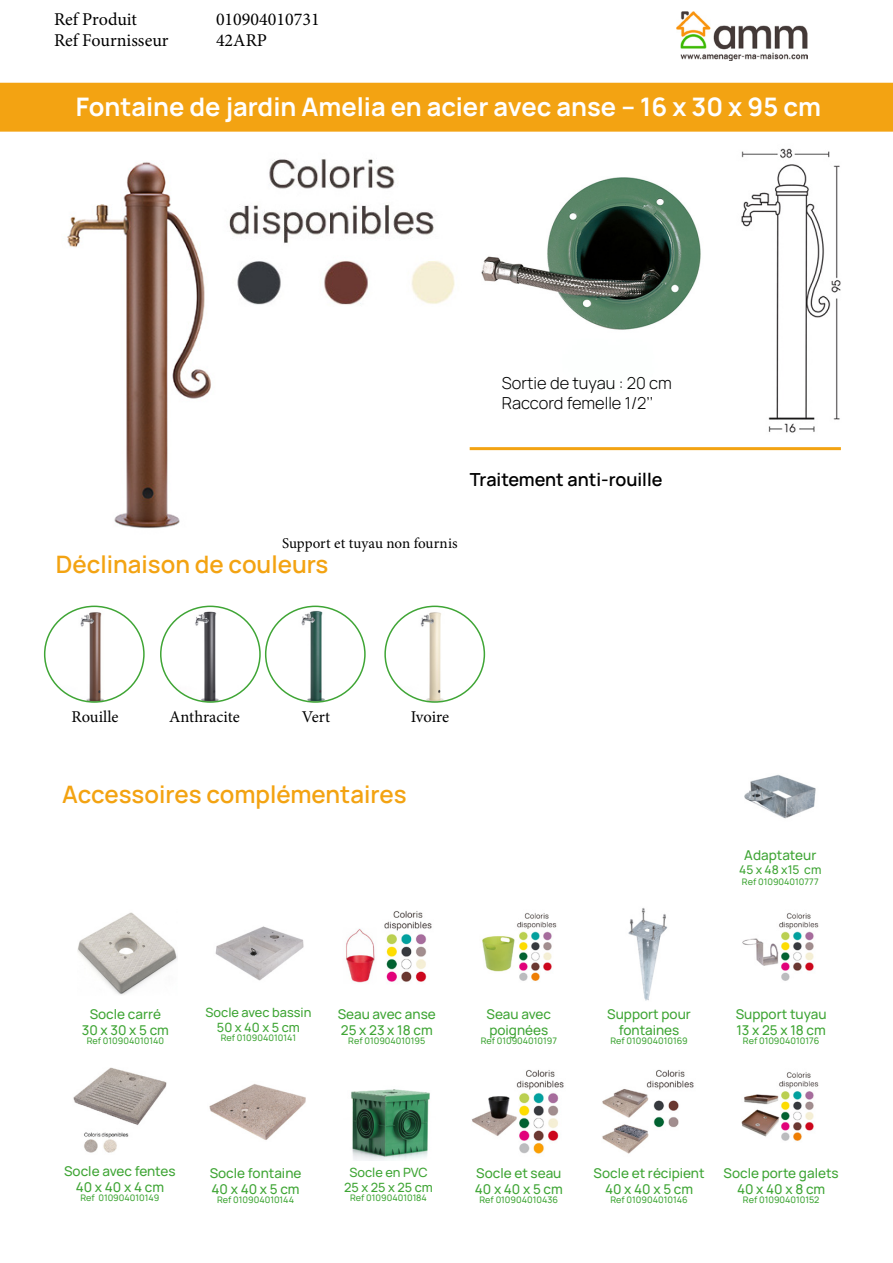
<style>
.page{position:relative;width:893px;height:1263px;background:#fff}
.page>*{position:absolute;margin:0;border:0;box-sizing:border-box;transform-origin:0 0}
.t1{font:700 25.5px "Manrope";color:#fff}
.t2{font:600 24px "Manrope";color:#f3a312}
.t3{font:18px "Minion Pro";color:#000}
.t4{font:600 18px "Manrope";color:#000}
.t5{font:300 16.5px/19.8px "Manrope";color:#000}
.t6{font:16.5px "Minion Pro";color:#000}
.t7{font:15px "Minion Pro";color:#000}
.t8{font:500 13.5px/16.2px "Manrope";color:#3fa535;text-align:center}
.t9{font:500 12.75px/15.3px "Manrope";color:#3fa535;text-align:center}
.t10{font:500 12px "Manrope";color:#3fa535}
.t11{font:500 9px "Manrope";color:#3fa535}
</style>
<div class="page">
<img style="left:67px;top:159px;width:388px;height:369px">
<img style="left:481px;top:177px;width:220px;height:207px">
<img style="left:172px;top:606px;width:76px;height:96px">
<div style="left:160px;top:606px;width:101px;height:97px;border:2px solid #3fa535;border-radius:50%"></div>
<img style="left:397px;top:606px;width:75px;height:96px">
<div style="left:384px;top:606px;width:101px;height:97px;border:2px solid #3fa535;border-radius:50%"></div>
<img style="left:57px;top:606px;width:75px;height:96px">
<div style="left:44px;top:606px;width:101px;height:97px;border:2px solid #3fa535;border-radius:50%"></div>
<img style="left:277px;top:606px;width:76px;height:96px">
<div style="left:265px;top:606px;width:101px;height:97px;border:2px solid #3fa535;border-radius:50%"></div>
<img style="left:676px;top:12px;width:132px;height:49px">
<hr style="left:470px;top:447px;width:371px;height:3px;background:#f3a312">
<div style="left:0;top:83px;width:893px;height:49px;background:#f3a312"></div>
<img style="left:741px;top:148px;width:100px;height:285px">
<img style="left:77px;top:912px;width:101px;height:83px">
<img style="left:215px;top:926px;width:89px;height:55px">
<img style="left:345px;top:911px;width:87px;height:72px">
<img style="left:482px;top:913px;width:75px;height:68px">
<img style="left:628px;top:907px;width:40px;height:94px">
<img style="left:742px;top:913px;width:77px;height:68px">
<img style="left:73px;top:1067px;width:94px;height:86px">
<img style="left:209px;top:1084px;width:97px;height:56px">
<img style="left:351px;top:1089px;width:79px;height:71px">
<img style="left:472px;top:1069px;width:92px;height:85px">
<img style="left:602px;top:1069px;width:92px;height:85px">
<img style="left:742px;top:1072px;width:77px;height:69px">
<img style="left:744px;top:774px;width:72px;height:45px">
<h3 class="t3" style="left:54px;top:7px;width:84px">Ref Produit</h3>
<h3 class="t3" style="left:216px;top:7px;width:105px">010904010731</h3>
<h3 class="t3" style="left:54px;top:29px;width:116px">Ref Fournisseur</h3>
<h3 class="t3" style="left:216px;top:29px;width:53px">42ARP</h3>
<h1 class="t1" style="left:76px;top:89px;width:747px">Fontaine de jardin Amelia en acier avec anse – 16 x 30 x 95 cm</h1>
<p class="t5" style="left:502px;top:372px;width:171px">Sortie de tuyau : 20 cm<br>Raccord femelle 1/2’’</p>
<h3 class="t4" style="left:470px;top:467px;width:194px">Traitement anti-rouille</h3>
<p class="t7" style="left:282px;top:533px;width:177px">Support et tuyau non fournis</p>
<h2 class="t2" style="left:56px;top:548px;width:274px">Déclinaison de couleurs</h2>
<p class="t6" style="left:71px;top:706px;width:49px">Rouille</p>
<p class="t6" style="left:169px;top:706px;width:72px">Anthracite</p>
<p class="t6" style="left:302px;top:706px;width:30px">Vert</p>
<p class="t6" style="left:411px;top:706px;width:40px">Ivoire</p>
<h2 class="t2" style="left:62px;top:777px;width:346px">Accessoires complémentaires</h2>
<p class="t8" style="left:744px;top:846px;width:74px">Adaptateur</p>
<p class="t10" style="left:739px;top:861px;width:84px">45 x 48 x15 cm</p>
<p class="t11" style="left:742px;top:875px;width:78px">Ref 010904010777</p>
<p class="t8" style="left:82px;top:1005px;width:89px">Socle carré<br>30 x 30 x 5 cm</p>
<p class="t11" style="left:87px;top:1034px;width:79px">Ref 010904010140</p>
<p class="t9" style="left:206px;top:1004px;width:107px">Socle avec bassin<br>50 x 40 x 5 cm</p>
<p class="t11" style="left:221px;top:1032px;width:77px">Ref 010904010141</p>
<p class="t8" style="left:338px;top:1005px;width:100px;text-align:left">Seau avec anse<br>25 x 23 x 18 cm</p>
<p class="t11" style="left:348px;top:1034px;width:79px">Ref 010904010195</p>
<p class="t8" style="left:487px;top:1005px;width:66px;text-align:left">Seau avec poignées</p>
<p class="t11" style="left:481px;top:1034px;width:78px">Ref 010904010197</p>
<p class="t8" style="left:607px;top:1005px;width:85px">Support pour fontaines</p>
<p class="t11" style="left:610px;top:1034px;width:79px">Ref 010904010169</p>
<p class="t8" style="left:736px;top:1005px;width:92px;text-align:left">Support tuyau<br>13 x 25 x 18 cm</p>
<p class="t11" style="left:743px;top:1034px;width:78px">Ref 010904010176</p>
<p class="t8" style="left:64px;top:1162px;width:113px">Socle avec fentes<br>40 x 40 x 4 cm</p>
<p class="t11" style="left:80px;top:1191px;width:80px">Ref 010904010149</p>
<p class="t8" style="left:210px;top:1164px;width:93px;text-align:left">Socle fontaine<br>40 x 40 x 5 cm</p>
<p class="t11" style="left:217px;top:1193px;width:78px">Ref 010904010144</p>
<p class="t9" style="left:344px;top:1164px;width:90px">Socle en PVC<br>25 x 25 x 25 cm</p>
<p class="t11" style="left:350px;top:1192px;width:78px">Ref 010904010184</p>
<p class="t8" style="left:475px;top:1164px;width:90px;text-align:left">Socle et seau<br>40 x 40 x 5 cm</p>
<p class="t11" style="left:479px;top:1193px;width:80px">Ref 010904010436</p>
<p class="t8" style="left:593px;top:1164px;width:113px">Socle et récipient<br>40 x 40 x 5 cm</p>
<p class="t11" style="left:610px;top:1193px;width:79px">Ref 010904010146</p>
<p class="t8" style="left:724px;top:1164px;width:117px">Socle porte galets<br>40 x 40 x 8 cm</p>
<p class="t11" style="left:743px;top:1193px;width:78px">Ref 010904010152</p>
</div>
